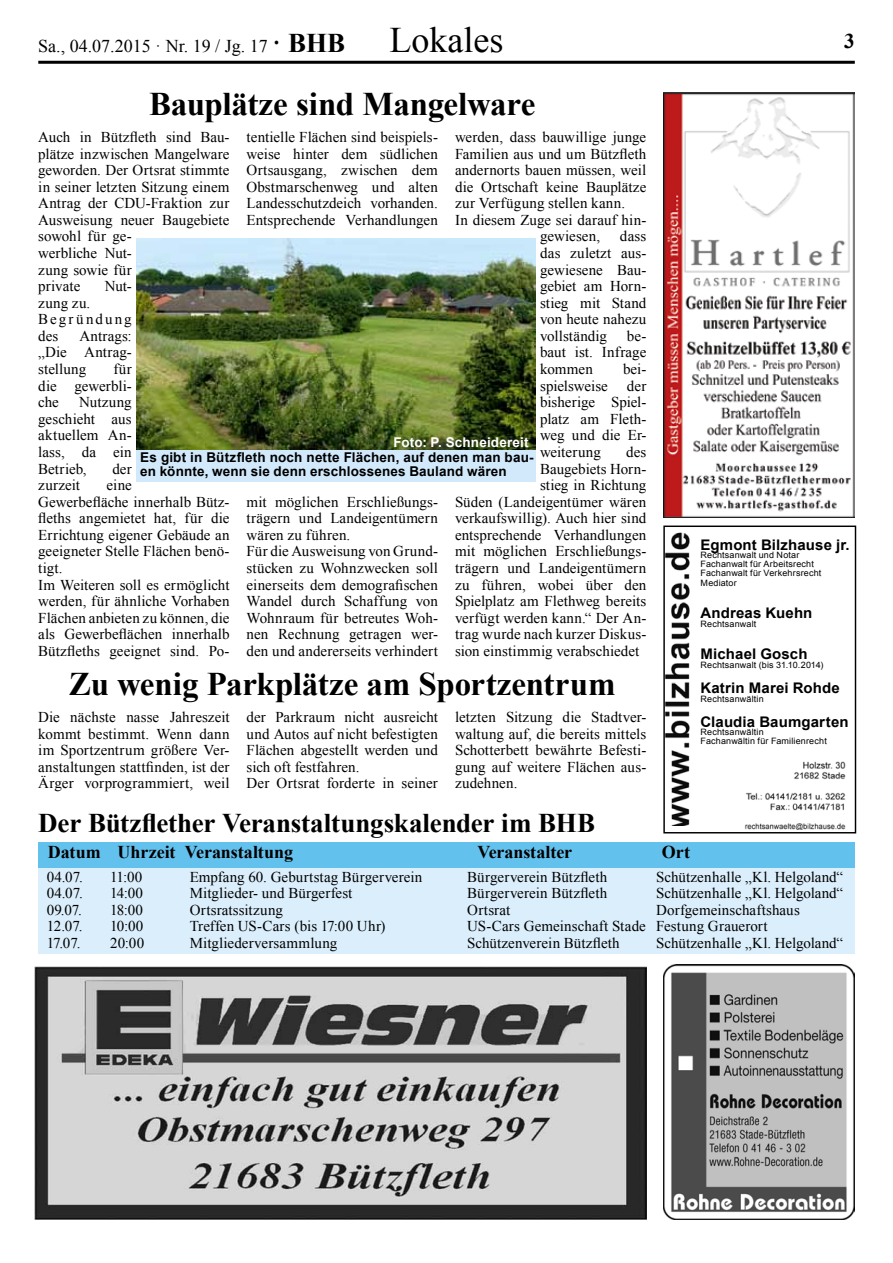
<style>
.page{position:relative;width:893px;height:1263px;background:#fff}
.page>*{position:absolute;margin:0;border:0;box-sizing:border-box;transform-origin:0 0}
.t1{font:36px "Times New Roman";color:#000}
.t2{font:700 33px "Times New Roman";letter-spacing:-.01em;color:#000}
.t3{font:700 27px "Times New Roman";letter-spacing:-.01em;color:#000}
.t4{font:700 21px "Times New Roman";color:#000}
.t5{font:700 18px "Times New Roman";letter-spacing:-.005em;color:#000}
.t6{font:18px "Times New Roman";color:#000}
.t7{font:15px/16.5px "Times New Roman";letter-spacing:.005em;color:#000;text-align:justify}
.t8{font:15px/16.5px "Times New Roman";letter-spacing:.125em;color:#000}
.t9{font:700 14.7px "Arial";letter-spacing:.01em;color:#000}
.t10{font:700 13.5px/13.5px "Arial";letter-spacing:.01em;color:#000}
.t11{font:700 13.5px "Arial";letter-spacing:.01em;color:#fff}
.t12{font:8.7px/8.9px "Arial";letter-spacing:.02em;color:#000}
.s1{font-weight:700;font-size:27px}
</style>
<div class="page">
<hr style="left:38px;top:61px;width:817px;height:3px;background:#000">
<div style="left:38px;top:867px;width:817px;height:87px;background:#dbeefb"></div>
<div style="left:38px;top:842px;width:817px;height:26px;background:#63c1ee"></div>
<img style="left:34px;top:966px;width:612px;height:253px">
<img style="left:663px;top:964px;width:192px;height:255px">
<img style="left:665px;top:532px;width:25px;height:293px">
<img style="left:745px;top:761px;width:101px;height:68px">
<div style="left:663px;top:525px;width:193px;height:308px;border:1px solid #000"></div>
<div style="left:136px;top:449px;width:400px;height:33px;background:#d1e9fa"></div>
<img style="left:136px;top:238px;width:400px;height:212px">
<img style="left:664px;top:92px;width:191px;height:425px">
<h1 class="t1" style="left:389px;top:15px;width:115px">Lokales</h1>
<p class="t6" style="left:38px;top:34px;width:308px">Sa., 04.07.2015 · Nr. 19 / Jg. 17 <span class="s1">· BHB</span></p>
<h3 class="t4" style="left:844px;top:26px;width:12px">3</h3>
<h2 class="t2" style="left:149px;top:81px;width:388px">Bauplätze sind Mangelware</h2>
<p class="t7" style="left:455px;top:128px;width:193px">werden, dass bauwillige junge</p>
<p class="t7" style="left:455px;top:145px;width:193px">Familien aus und um Bützfleth</p>
<p class="t7" style="left:455px;top:162px;width:193px">andernorts bauen müssen, weil</p>
<p class="t7" style="left:455px;top:178px;width:193px">die Ortschaft keine Bauplätze</p>
<p class="t7" style="left:455px;top:195px;width:172px">zur Verfügung stellen kann.</p>
<p class="t7" style="left:455px;top:211px;width:193px">In diesem Zuge sei darauf hin-</p>
<p class="t7" style="left:540px;top:228px;width:62px">gewiesen,</p>
<p class="t7" style="left:247px;top:128px;width:193px">tentielle Flächen sind beispiels&shy;weise hinter dem südlichen Ortsausgang, zwischen dem Obstmarschenweg und alten Landesschutzdeich vorhanden.<br>Entsprechende Verhandlungen</p>
<p class="t7" style="left:38px;top:128px;width:193px;text-align:left">Auch in Bützfleth sind Bau&shy;plätze inzwischen Mangelware geworden. Der Ortsrat stimmte in seiner letzten Sitzung einem<br>Antrag der CDU-Fraktion zur<br>Ausweisung neuer Baugebiete sowohl für ge-<br>werbliche Nut-<br>zung sowie für<br>private</p>
<p class="t7" style="left:540px;top:228px;width:108px;text-indent:80px">dass das zuletzt aus&shy;gewiesene Bau&shy;gebiet am Horn&shy;stieg mit Stand von heute nahezu vollständig</p>
<p class="t7" style="left:105px;top:278px;width:29px">Nut-</p>
<p class="t8" style="left:38px;top:294px;width:95px">zung zu.<br>Begründung des</p>
<p class="t7" style="left:540px;top:327px;width:108px;text-indent:87px">be&shy;baut ist. Infrage kommen</p>
<p class="t7" style="left:38px;top:327px;width:95px;text-indent:41px">Antrags: „Die Antrag&shy;stellung</p>
<p class="t7" style="left:623px;top:361px;width:25px">bei-</p>
<p class="t7" style="left:38px;top:361px;width:95px;text-indent:75px">für die gewerbli&shy;che</p>
<p class="t7" style="left:540px;top:377px;width:108px;text-indent:87px">der bisherige Spiel&shy;platz am Fleth&shy;weg und die Er&shy;weiterung</p>
<p class="t7" style="left:540px;top:377px;width:69px">spielsweise</p>
<p class="t7" style="left:38px;top:394px;width:95px;text-indent:41px">Nutzung geschieht aus aktuellem An&shy;lass, da ein Betrieb,</p>
<p class="t11" style="left:393px;top:433px;width:137px">Foto: P. Schneidereit</p>
<p class="t7" style="left:626px;top:443px;width:22px">des</p>
<p class="t7" style="left:540px;top:460px;width:108px">Baugebiets Horn-</p>
<p class="t7" style="left:540px;top:477px;width:108px">stieg in Richtung</p>
<p class="t7" style="left:455px;top:493px;width:193px">Süden (Landeigentümer wären</p>
<p class="t7" style="left:455px;top:510px;width:193px">verkaufswillig). Auch hier sind</p>
<p class="t7" style="left:455px;top:526px;width:193px">entsprechende Verhandlungen</p>
<p class="t7" style="left:455px;top:543px;width:193px">mit möglichen Erschließungs-</p>
<p class="t7" style="left:455px;top:559px;width:193px">trägern und Landeigentümern</p>
<p class="t7" style="left:455px;top:576px;width:193px">zu führen, wobei über den</p>
<p class="t7" style="left:455px;top:593px;width:193px">Spielplatz am Flethweg bereits</p>
<p class="t7" style="left:455px;top:609px;width:193px">verfügt werden kann.“ Der An-</p>
<p class="t7" style="left:455px;top:626px;width:193px">trag wurde nach kurzer Diskus-</p>
<p class="t7" style="left:455px;top:642px;width:186px">sion einstimmig verabschiedet</p>
<h2 class="t2" style="left:69px;top:661px;width:548px">Zu wenig Parkplätze am Sportzentrum</h2>
<p class="t7" style="left:38px;top:709px;width:193px">Die nächste nasse Jahreszeit kommt bestimmt. Wenn dann im Sportzentrum größere Ver&shy;anstaltungen stattfinden, ist der Ärger vorprogrammiert, weil</p>
<p class="t7" style="left:247px;top:709px;width:193px;text-align:left">der Parkraum nicht ausreicht und Autos auf nicht befestigten<br>Flächen abgestellt werden und sich oft festfahren.<br>Der Ortsrat forderte in seiner</p>
<p class="t7" style="left:455px;top:709px;width:193px">letzten Sitzung die Stadtver&shy;waltung auf, die bereits mittels Schotterbett bewährte Befesti&shy;gung auf weitere Flächen aus&shy;zudehnen.</p>
<p class="t10" style="left:140px;top:451px;width:395px">Es gibt in Bützfleth noch nette Flächen, auf denen man bau&shy;en könnte, wenn sie denn erschlossenes Bauland wären</p>
<p class="t7" style="left:112px;top:460px;width:21px">der</p>
<p class="t7" style="left:38px;top:477px;width:193px;text-align:left;text-indent:68px">eine<br>Gewerbefläche innerhalb Bütz&shy;fleths angemietet hat, für die<br>Errichtung eigener Gebäude an geeigneter Stelle Flächen benö&shy;tigt.<br>Im Weiteren soll es ermöglicht werden, für ähnliche Vorhaben<br>Flächen anbieten zu können, die als Gewerbeflächen innerhalb<br>Bützfleths geeignet sind. Po-</p>
<p class="t7" style="left:38px;top:477px;width:43px">zurzeit</p>
<p class="t7" style="left:247px;top:493px;width:193px;text-align:left">mit möglichen Erschließungs&shy;trägern und Landeigentümern wären zu führen.<br>Für die Ausweisung von Grund&shy;stücken zu Wohnzwecken soll einerseits dem demografischen<br>Wandel durch Schaffung von<br>Wohnraum für betreutes Woh&shy;nen Rechnung getragen wer&shy;den und andererseits verhindert</p>
<h3 class="t3" style="left:38px;top:805px;width:558px">Der Bützflether Veranstaltungskalender im BHB</h3>
<p class="t5" style="left:48px;top:840px;width:247px">Datum Uhrzeit Veranstaltung</p>
<p class="t5" style="left:477px;top:840px;width:96px">Veranstalter</p>
<p class="t5" style="left:662px;top:840px;width:30px">Ort</p>
<p class="t9" style="left:701px;top:535px;width:151px">Egmont Bilzhause jr.</p>
<p class="t12" style="left:701px;top:551px;width:122px">Rechtsanwalt und Notar<br>Fachanwalt für Arbeitsrecht<br>Fachanwalt für Verkehrsrecht</p>
<p class="t12" style="left:701px;top:579px;width:38px">Mediator</p>
<p class="t9" style="left:701px;top:603px;width:113px">Andreas Kuehn</p>
<p class="t12" style="left:701px;top:620px;width:57px">Rechtsanwalt</p>
<p class="t9" style="left:701px;top:644px;width:108px">Michael Gosch</p>
<p class="t12" style="left:701px;top:661px;width:125px">Rechtsanwalt (bis 31.10.2014)</p>
<p class="t9" style="left:701px;top:678px;width:141px">Katrin Marei Rohde</p>
<p class="t12" style="left:701px;top:694px;width:65px">Rechtsanwältin</p>
<p class="t9" style="left:701px;top:711px;width:150px">Claudia Baumgarten</p>
<p class="t12" style="left:701px;top:728px;width:128px">Rechtsanwältin<br>Fachanwältin für Familienrecht</p>
<p class="t7" style="left:47px;top:868px;width:38px">04.07.</p>
<p class="t7" style="left:110px;top:868px;width:34px">11:00</p>
<p class="t7" style="left:190px;top:868px;width:234px">Empfang 60. Geburtstag Bürgerverein</p>
<p class="t7" style="left:467px;top:868px;width:141px">Bürgerverein Bützfleth</p>
<p class="t7" style="left:656px;top:868px;width:188px">Schützenhalle „Kl. Helgoland“</p>
<p class="t7" style="left:47px;top:885px;width:38px">04.07.</p>
<p class="t7" style="left:110px;top:885px;width:34px">14:00</p>
<p class="t7" style="left:190px;top:885px;width:164px">Mitglieder- und Bürgerfest</p>
<p class="t7" style="left:467px;top:885px;width:141px">Bürgerverein Bützfleth</p>
<p class="t7" style="left:656px;top:885px;width:188px">Schützenhalle „Kl. Helgoland“</p>
<p class="t7" style="left:47px;top:901px;width:37px">09.07.</p>
<p class="t7" style="left:110px;top:901px;width:34px">18:00</p>
<p class="t7" style="left:190px;top:901px;width:95px">Ortsratssitzung</p>
<p class="t7" style="left:467px;top:901px;width:44px">Ortsrat</p>
<p class="t7" style="left:656px;top:901px;width:145px">Dorfgemeinschaftshaus</p>
<p class="t7" style="left:47px;top:918px;width:37px">12.07.</p>
<p class="t7" style="left:110px;top:918px;width:35px">10:00</p>
<p class="t7" style="left:190px;top:918px;width:197px">Treffen US-Cars (bis 17:00 Uhr)</p>
<p class="t7" style="left:467px;top:918px;width:302px">US-Cars Gemeinschaft Stade Festung Grauerort</p>
<p class="t7" style="left:47px;top:934px;width:35px">17.07.</p>
<p class="t7" style="left:110px;top:934px;width:35px">20:00</p>
<p class="t7" style="left:190px;top:934px;width:149px">Mitgliederversammlung</p>
<p class="t7" style="left:467px;top:934px;width:154px">Schützenverein Bützfleth</p>
<p class="t7" style="left:656px;top:934px;width:188px">Schützenhalle „Kl. Helgoland“</p>
</div>
